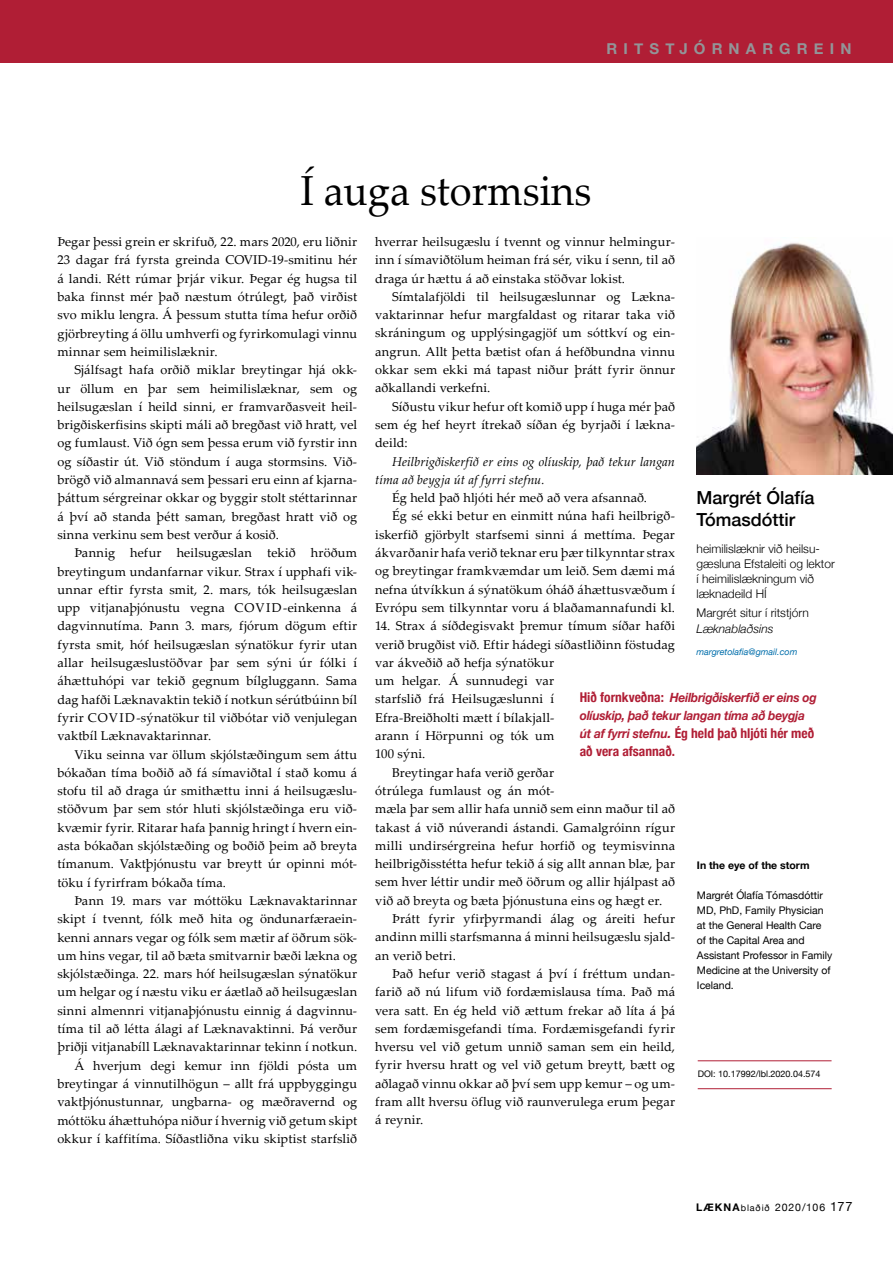
<style>
.page{position:relative;width:893px;height:1263px;background:#fff}
.page>*{position:absolute;margin:0;border:0;box-sizing:border-box;transform-origin:0 0}
.t1{font:42px "Palatino Linotype";color:#000;scale:.95 1}
.t2{font:500 18px/22.5px "Helvetica Neue";color:#000}
.t3{font:700 15px "Helvetica Neue";letter-spacing:.41em;color:#939598}
.t4{font:700 condensed 13.5px/18px "Helvetica Neue";color:#b01e35}
.t5{font:12.75px/18.3px "Palatino Linotype";letter-spacing:.01em;color:#000;text-align:justify}
.t6{font:italic 12.75px/18.3px "Palatino Linotype";letter-spacing:.005em;color:#000}
.t7{font:italic 700 12.75px/18px "Helvetica Neue";letter-spacing:-.02em;color:#b01e35;scale:.94 1}
.t8{font:300 12px/15px "Helvetica Neue";color:#000}
.t9{font:italic 300 12px "Helvetica Neue";color:#000}
.t10{font:10.5px/15px "Helvetica Neue";color:#000}
.t11{font:700 10.5px "Helvetica Neue";color:#000}
.t12{font:9px "Helvetica Neue";color:#000}
.t13{font:italic 9px "Helvetica Neue";color:#006eab}
.s1{font-style:normal;font-stretch:condensed;font-size:13.5px}
.s2{font-style:italic;font-stretch:normal;font-size:12.75px}
.s3{font-style:italic;font-stretch:normal}
.s4{font-weight:700}
.s5{font-size:9px}
.s6{font-size:12.75px}
</style>
<div class="page">
<div style="left:0;top:0;width:893px;height:63px;background:#b01e35"></div>
<hr style="left:698px;top:1060px;width:133px;height:1px;background:#b01e35">
<hr style="left:698px;top:1088px;width:134px;height:1px;background:#b01e35">
<img style="left:696px;top:243px;width:197px;height:232px">
<p class="t3" style="left:607px;top:37px;width:246px">RITSTJÓRNARGREIN</p>
<h1 class="t1" style="left:300px;top:161px;width:308px">Í auga stormsins</h1>
<p class="t5" style="left:57px;top:232px;width:301px">Þegar þessi grein er skrifuð, 22. mars 2020, eru liðnir 23 dagar frá fyrsta greinda COVID-19-smitinu hér á landi. Rétt rúmar þrjár vikur. Þegar ég hugsa til baka finnst mér það næstum ótrúlegt, það virðist svo miklu lengra. Á þessum stutta tíma hefur orðið gjörbreyting á öllu umhverfi og fyrirkomulagi vinnu minnar sem heimilislæknir.</p>
<p class="t5" style="left:57px;top:360px;width:301px;text-indent:17px">Sjálfsagt hafa orðið miklar breytingar hjá okk&shy;ur öllum en þar sem heimilislæknar, sem og heilsugæslan í heild sinni, er framvarðasveit heil&shy;brigðiskerfisins skipti máli að bregðast við hratt, vel og fumlaust. Við ógn sem þessa erum við fyrstir inn og síðastir út. Við stöndum í auga stormsins. Við&shy;brögð við almannavá sem þessari eru einn af kjarna&shy;þáttum sérgreinar okkar og byggir stolt stéttarinnar á því að standa þétt saman, bregðast hratt við og sinna verkinu sem best verður á kosið.</p>
<p class="t5" style="left:57px;top:543px;width:301px;text-indent:17px">Þannig hefur heilsugæslan tekið hröðum breytingum undanfarnar vikur. Strax í upphafi vik&shy;unnar eftir fyrsta smit, 2. mars, tók heilsugæslan upp vitjanaþjónustu vegna COVID-einkenna á dagvinnutíma. Þann 3. mars, fjórum dögum eftir fyrsta smit, hóf heilsugæslan sýnatökur fyrir utan allar heilsugæslustöðvar þar sem sýni úr fólki í áhættuhópi var tekið gegnum bílgluggann. Sama dag hafði Læknavaktin tekið í notkun sérútbúinn bíl fyrir COVID-sýnatökur til viðbótar við venjulegan vaktbíl Læknavaktarinnar.</p>
<p class="t5" style="left:57px;top:744px;width:301px;text-indent:17px">Viku seinna var öllum skjólstæðingum sem áttu bókaðan tíma boðið að fá símaviðtal í stað komu á stofu til að draga úr smithættu inni á heilsugæslu&shy;stöðvum þar sem stór hluti skjólstæðinga eru við&shy;kvæmir fyrir. Ritarar hafa þannig hringt í hvern ein&shy;asta bókaðan skjólstæðing og boðið þeim að breyta tímanum. Vaktþjónustu var breytt úr opinni mót&shy;töku í fyrirfram bókaða tíma.</p>
<p class="t5" style="left:57px;top:891px;width:301px;text-align:right">Þann 19. mars var móttöku Læknavaktarinnar skipt í tvennt, fólk með hita og öndunarfæraein&shy;kenni annars vegar og fólk sem mætir af öðrum sök&shy;um hins vegar, til að bæta smitvarnir bæði lækna og skjólstæðinga. 22. mars hóf heilsugæslan sýnatökur um helgar og í næstu viku er áætlað að heilsugæslan sinni almennri vitjanaþjónustu einnig á dagvinnu&shy;tíma til að létta álagi af Læknavaktinni. Þá verður þriðji vitjanabíll Læknavaktarinnar tekinn í notkun.<br>Á hverjum degi kemur inn fjöldi pósta um breytingar á vinnutilhögun – allt frá uppbyggingu vaktþjónustunnar, ungbarna- og mæðravernd og móttöku áhættuhópa niður í hvernig við getum skipt okkur í kaffitíma. Síðastliðna viku skiptist starfslið</p>
<p class="t5" style="left:375px;top:232px;width:301px">hverrar heilsugæslu í tvennt og vinnur helmingur&shy;inn í símaviðtölum heiman frá sér, viku í senn, til að draga úr hættu á að einstaka stöðvar lokist.</p>
<p class="t5" style="left:375px;top:287px;width:301px;text-indent:17px">Símtalafjöldi til heilsugæslunnar og Lækna&shy;vaktarinnar hefur margfaldast og ritarar taka við skráningum og upplýsingagjöf um sóttkví og ein&shy;angrun. Allt þetta bætist ofan á hefðbundna vinnu okkar sem ekki má tapast niður þrátt fyrir önnur aðkallandi verkefni.</p>
<p class="t5" style="left:375px;top:397px;width:301px;text-indent:17px">Síðustu vikur hefur oft komið upp í huga mér það sem ég hef heyrt ítrekað síðan ég byrjaði í lækna&shy;deild:</p>
<p class="t6" style="left:375px;top:452px;width:301px;text-indent:17px">Heilbrigðiskerfið er eins og olíuskip, það tekur langan tíma að beygja út af fyrri stefnu.</p>
<p class="t5" style="left:392px;top:488px;width:256px">Ég held það hljóti hér með að vera afsannað.</p>
<p class="t5" style="left:392px;top:506px;width:284px">Ég sé ekki betur en einmitt núna hafi heilbrigð-</p>
<p class="t5" style="left:375px;top:525px;width:301px">iskerfið gjörbylt starfsemi sinni á mettíma. Þegar</p>
<p class="t5" style="left:375px;top:543px;width:301px">ákvarðanir hafa verið teknar eru þær tilkynntar strax</p>
<p class="t5" style="left:375px;top:561px;width:301px">og breytingar framkvæmdar um leið. Sem dæmi má</p>
<p class="t5" style="left:375px;top:580px;width:301px">nefna útvíkkun á sýnatökum óháð áhættusvæðum í</p>
<p class="t5" style="left:375px;top:598px;width:301px">Evrópu sem tilkynntar voru á blaðamannafundi kl.</p>
<p class="t5" style="left:375px;top:616px;width:301px">14. Strax á síðdegisvakt þremur tímum síðar hafði</p>
<p class="t5" style="left:375px;top:635px;width:301px">verið brugðist við. Eftir hádegi síðastliðinn föstudag</p>
<p class="t5" style="left:375px;top:653px;width:181px">var ákveðið að hefja sýnatökur</p>
<p class="t5" style="left:375px;top:671px;width:181px">um helgar. Á sunnudegi var</p>
<p class="t5" style="left:375px;top:689px;width:181px">starfslið frá Heilsugæslunni í</p>
<p class="t5" style="left:375px;top:708px;width:181px">Efra-Breiðholti mætt í bílakjall-</p>
<p class="t5" style="left:375px;top:726px;width:181px">arann í Hörpunni og tók um</p>
<p class="t5" style="left:375px;top:744px;width:52px">100 sýni.</p>
<p class="t5" style="left:392px;top:763px;width:164px">Breytingar hafa verið gerðar</p>
<p class="t5" style="left:375px;top:781px;width:181px">ótrúlega fumlaust og án mót-</p>
<p class="t5" style="left:375px;top:799px;width:301px">mæla þar sem allir hafa unnið sem einn maður til að</p>
<p class="t5" style="left:375px;top:817px;width:301px">takast á við núverandi ástandi. Gamalgróinn rígur</p>
<p class="t5" style="left:375px;top:836px;width:301px">milli undirsérgreina hefur horfið og teymisvinna</p>
<p class="t5" style="left:375px;top:854px;width:301px">heilbrigðisstétta hefur tekið á sig allt annan blæ, þar</p>
<p class="t5" style="left:375px;top:872px;width:301px">sem hver léttir undir með öðrum og allir hjálpast að</p>
<p class="t5" style="left:375px;top:891px;width:288px">við að breyta og bæta þjónustuna eins og hægt er.</p>
<p class="t5" style="left:392px;top:909px;width:284px">Þrátt fyrir yfirþyrmandi álag og áreiti hefur</p>
<p class="t5" style="left:375px;top:927px;width:301px">andinn milli starfsmanna á minni heilsugæslu sjald-</p>
<p class="t5" style="left:375px;top:946px;width:82px">an verið betri.</p>
<p class="t5" style="left:392px;top:964px;width:284px">Það hefur verið stagast á því í fréttum undan-</p>
<p class="t5" style="left:375px;top:982px;width:301px">farið að nú lifum við fordæmislausa tíma. Það má</p>
<p class="t5" style="left:375px;top:1000px;width:301px">vera satt. En ég held við ættum frekar að líta á þá</p>
<p class="t5" style="left:375px;top:1019px;width:301px">sem fordæmisgefandi tíma. Fordæmisgefandi fyrir</p>
<p class="t5" style="left:375px;top:1037px;width:301px">hversu vel við getum unnið saman sem ein heild,</p>
<p class="t5" style="left:375px;top:1055px;width:301px">fyrir hversu hratt og vel við getum breytt, bætt og</p>
<p class="t5" style="left:375px;top:1074px;width:301px">aðlagað vinnu okkar að því sem upp kemur – og um-</p>
<p class="t5" style="left:375px;top:1092px;width:301px">fram allt hversu öflug við raunverulega erum þegar</p>
<p class="t5" style="left:375px;top:1110px;width:50px">á reynir.</p>
<h2 class="t2" style="left:697px;top:485px;width:120px">Margrét Ólafía<br>Tómasdóttir</h2>
<p class="t8" style="left:697px;top:541px;width:140px">heimilislæknir við heilsu&shy;gæsluna Efstaleiti og lektor í heimilislækningum við læknadeild HÍ</p>
<p class="t8" style="left:697px;top:605px;width:114px">Margrét situr í ritstjórn</p>
<p class="t9" style="left:697px;top:619px;width:79px">Læknablaðsins</p>
<p class="t13" style="left:697px;top:645px;width:102px">margretolafia@gmail.com</p>
<p class="t7" style="left:580px;top:689px;width:254px"><span class="s1">Hið fornkveðna:</span> Heilbrigðiskerfið er eins og olíuskip, það tekur langan tíma að beygja</p>
<p class="t4" style="left:580px;top:723px;width:236px"><span class="s2">út af fyrri stefnu</span><span class="s3">.</span> Ég held það hljóti hér með að vera afsannað.</p>
<p class="t11" style="left:697px;top:857px;width:114px">In the eye of the storm</p>
<p class="t10" style="left:697px;top:888px;width:137px">Margrét Ólafía Tómasdóttir<br>MD, PhD, Family Physician at the General Health Care of the Capital Area and<br>Assistant Professor in Family<br>Medicine at the University of<br>Iceland.</p>
<p class="t12" style="left:698px;top:1067px;width:124px">DOI: 10.17992/lbl.2020.04.574</p>
<p class="t10" style="left:696px;top:1201px;width:158px"><span class="s4">LÆKNA</span><span class="s5">blaðið</span> 2020/106 <span class="s6">177</span></p>
</div>
